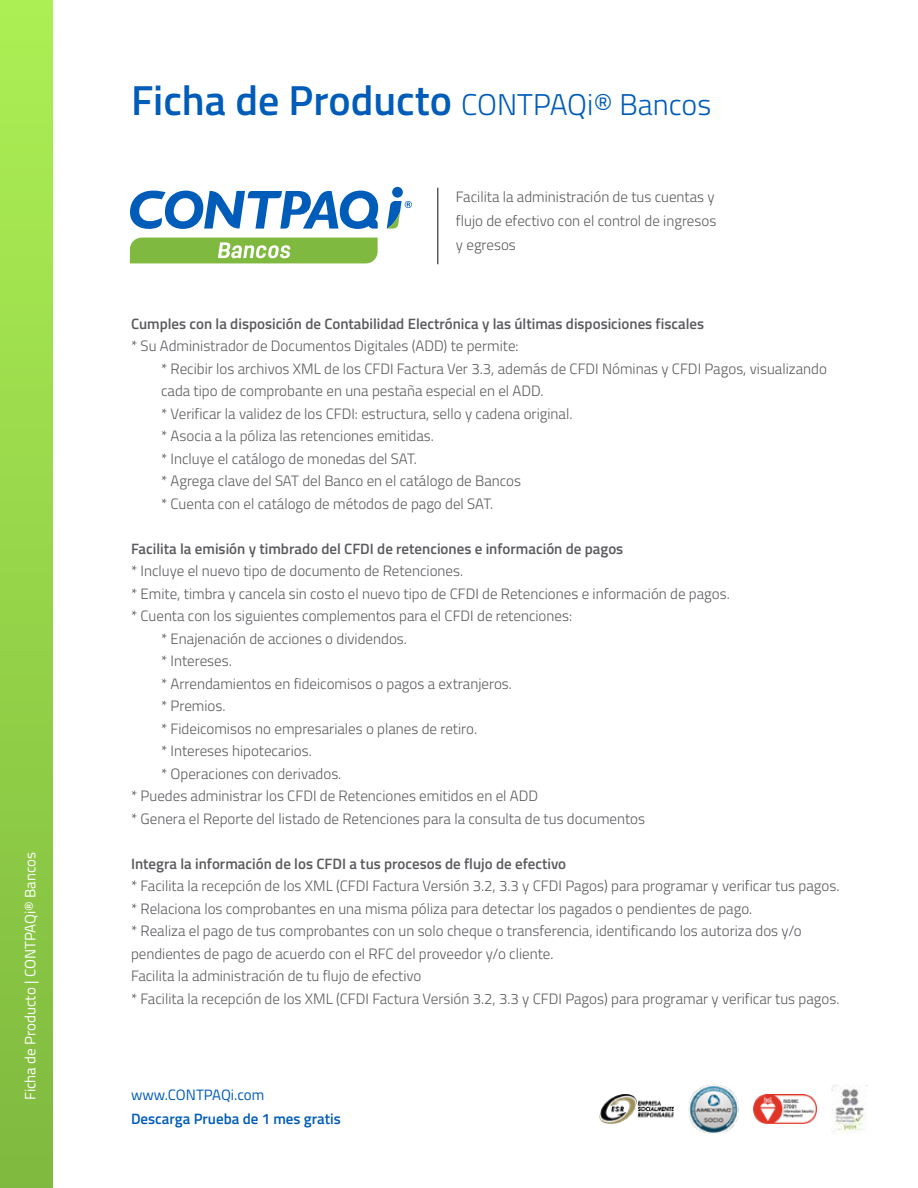
<style>
.page{position:relative;width:918px;height:1188px;background:#fff}
.page>*{position:absolute;margin:0;border:0;box-sizing:border-box;transform-origin:0 0}
.t1{font:600 42px "Titillium Web";color:#005cb9}
.t2{font:300 15px/22.5px "Titillium Web";color:#5b5b5f}
.t3{font:600 15px "Titillium Web";color:#5b5b5f}
.t4{font:15px "Titillium";color:#fff}
.t5{font:600 15px "Titillium";color:#005cb9}
.t6{font:15px "Titillium";color:#005cb9}
.s1{font-weight:300;font-size:30px}
</style>
<div class="page">
<div style="left:0;top:0;width:53px;height:1188px;background:linear-gradient(to bottom,#acef54,#7fb93f)"></div>
<hr style="left:437px;top:188px;width:1px;height:76px;background:#5b5b5f">
<img style="left:600px;top:1094px;width:74px;height:30px">
<img style="left:689px;top:1084px;width:49px;height:49px">
<img style="left:753px;top:1095px;width:63px;height:28px">
<img style="left:832px;top:1084px;width:36px;height:48px">
<svg style="left:130px;top:238px;width:248px;height:25px;background:#8abf50"></svg>
<svg style="left:130px;top:190px;width:248px;height:39px"></svg>
<div style="left:392px;top:187px;width:11px;height:11px;background:#005cb9;border-radius:50%"></div>
<svg style="left:387px;top:201px;width:25px;height:28px"></svg>
<p class="t4" style="left:19px;top:1100px;width:250px;rotate:-90deg">Ficha de Producto | CONTPAQi® Bancos</p>
<h1 class="t1" style="left:131px;top:68px;width:582px">Ficha de Producto <span class="s1">CONTPAQi® Bancos</span></h1>
<p class="t2" style="left:456px;top:184px;width:262px;line-height:24px;text-align:justify">Facilita la administración de tus cuentas y flujo de efectivo con el control de ingresos y egresos</p>
<p class="t3" style="left:131px;top:312px;width:575px">Cumples con la disposición de Contabilidad Electrónica y las últimas disposiciones fiscales</p>
<p class="t2" style="left:161px;top:334px;width:667px;text-indent:-30px">* Su Administrador de Documentos Digitales (ADD) te permite:<br>* Recibir los archivos XML de los CFDI Factura Ver 3.3, además de CFDI Nóminas y CFDI Pagos, visualizando cada tipo de comprobante en una pestaña especial en el ADD.<br>* Verificar la validez de los CFDI: estructura, sello y cadena original.<br>* Asocia a la póliza las retenciones emitidas.<br>* Incluye el catálogo de monedas del SAT.<br>* Agrega clave del SAT del Banco en el catálogo de Bancos<br>* Cuenta con el catálogo de métodos de pago del SAT.</p>
<p class="t3" style="left:131px;top:537px;width:494px">Facilita la emisión y timbrado del CFDI de retenciones e información de pagos</p>
<p class="t2" style="left:131px;top:559px;width:334px">* Incluye el nuevo tipo de documento de Retenciones.</p>
<p class="t2" style="left:131px;top:581px;width:600px">* Emite, timbra y cancela sin costo el nuevo tipo de CFDI de Retenciones e información de pagos.</p>
<p class="t2" style="left:131px;top:604px;width:443px">* Cuenta con los siguientes complementos para el CFDI de retenciones:</p>
<p class="t2" style="left:161px;top:626px;width:247px">* Enajenación de acciones o dividendos.</p>
<p class="t2" style="left:161px;top:649px;width:72px">* Intereses.</p>
<p class="t2" style="left:161px;top:671px;width:352px">* Arrendamientos en fideicomisos o pagos a extranjeros.</p>
<p class="t2" style="left:161px;top:694px;width:66px">* Premios.</p>
<p class="t2" style="left:161px;top:716px;width:318px">* Fideicomisos no empresariales o planes de retiro.</p>
<p class="t2" style="left:161px;top:739px;width:152px">* Intereses hipotecarios.</p>
<p class="t2" style="left:161px;top:761px;width:182px">* Operaciones con derivados.</p>
<p class="t2" style="left:131px;top:784px;width:409px">* Puedes administrar los CFDI de Retenciones emitidos en el ADD</p>
<p class="t2" style="left:131px;top:806px;width:516px">* Genera el Reporte del listado de Retenciones para la consulta de tus documentos</p>
<p class="t3" style="left:131px;top:852px;width:437px">Integra la información de los CFDI a tus procesos de flujo de efectivo</p>
<p class="t2" style="left:131px;top:874px;width:710px">* Facilita la recepción de los XML (CFDI Factura Versión 3.2, 3.3 y CFDI Pagos) para programar y verificar tus pagos. * Relaciona los comprobantes en una misma póliza para detectar los pagados o pendientes de pago.<br>* Realiza el pago de tus comprobantes con un solo cheque o transferencia, identificando los autoriza dos y/o pendientes de pago de acuerdo con el RFC del proveedor y/o cliente.<br>Facilita la administración de tu flujo de efectivo<br>* Facilita la recepción de los XML (CFDI Factura Versión 3.2, 3.3 y CFDI Pagos) para programar y verificar tus pagos.</p>
<p class="t6" style="left:131px;top:1084px;width:135px">www.CONTPAQi.com</p>
<p class="t5" style="left:131px;top:1107px;width:211px">Descarga Prueba de 1 mes gratis</p>
</div>
